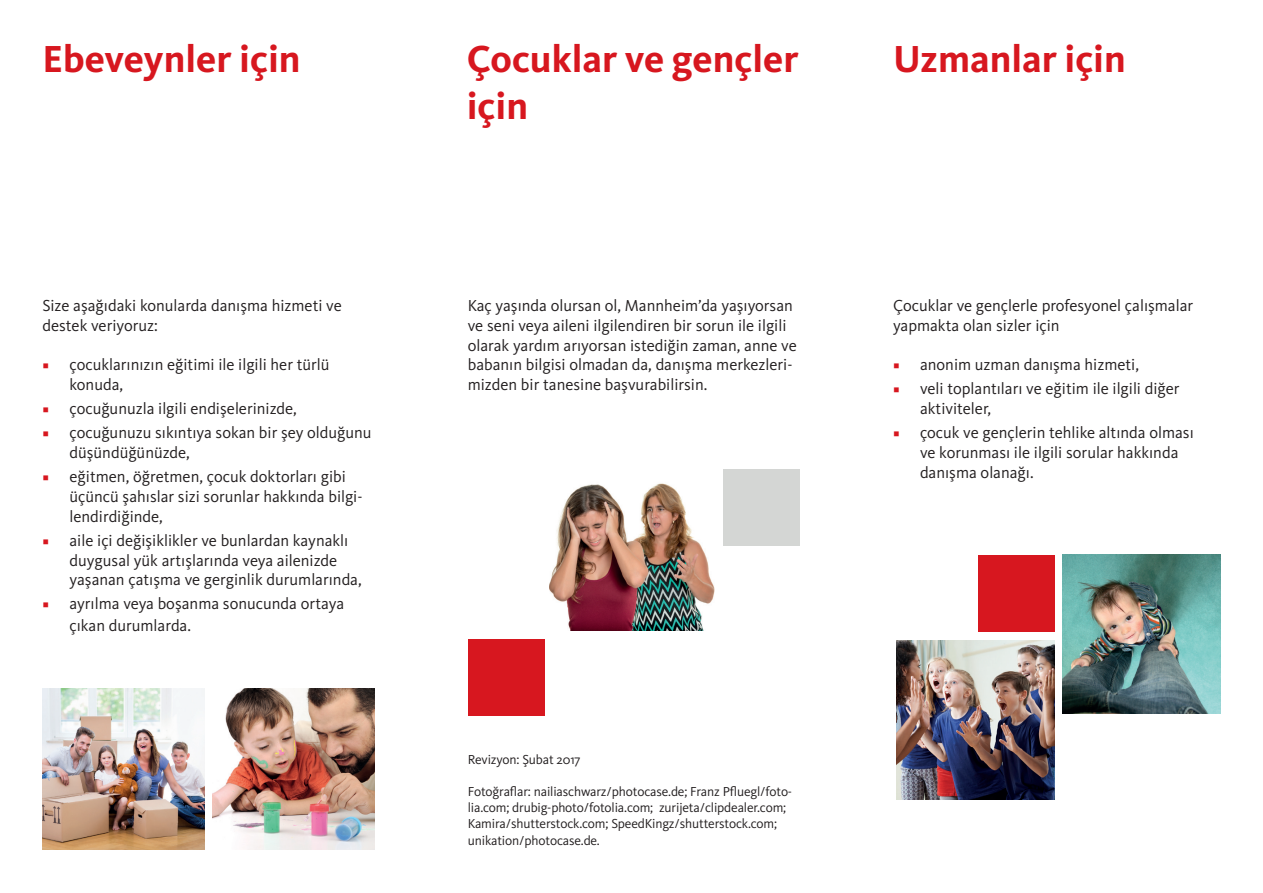
<style>
.page{position:relative;width:1263px;height:893px;background:#fff}
.page>*{position:absolute;margin:0;border:0;box-sizing:border-box;transform-origin:0 0}
.t1{font:700 39px/46.8px "Kievit Pro";color:#d7171f}
.t2{font:16.5px/19.8px "Kievit Pro";color:#231f20}
.t3{font:13.5px/16.2px "Kievit Pro";letter-spacing:-.01em;color:#231f20}
.s1{font-family:"Minion Pro";color:#d7171f}
</style>
<div class="page">
<img style="left:213px;top:688px;width:161px;height:162px">
<img style="left:43px;top:688px;width:161px;height:162px">
<img style="left:1062px;top:555px;width:158px;height:159px">
<img style="left:549px;top:483px;width:165px;height:148px">
<div style="left:723px;top:469px;width:76px;height:76px;background:#d4d6d4"></div>
<img style="left:896px;top:641px;width:158px;height:158px">
<div style="left:978px;top:555px;width:76px;height:76px;background:#d7171f"></div>
<div style="left:468px;top:639px;width:76px;height:77px;background:#d7171f"></div>
<h1 class="t1" style="left:43px;top:36px;width:260px">Ebeveynler için</h1>
<p class="t2" style="left:43px;top:295px;width:301px">Size aşağıdaki konularda danışma hizmeti ve destek veriyoruz:</p>
<p class="t2" style="left:70px;top:355px;width:262px;text-indent:-27px"><span class="s1">■</span> çocuklarınızın eğitimi ile ilgili her türlü konuda,</p>
<p class="t2" style="left:43px;top:399px;width:256px"><span class="s1">■</span> çocuğunuzla ilgili endişelerinizde,</p>
<p class="t2" style="left:70px;top:423px;width:304px;text-indent:-27px"><span class="s1">■</span> çocuğunuzu sıkıntıya sokan bir şey olduğunu düşündüğünüzde,</p>
<p class="t2" style="left:70px;top:467px;width:294px;text-indent:-27px"><span class="s1">■</span> eğitmen, öğretmen, çocuk doktorları gibi üçüncü şahıslar sizi sorunlar hakkında bilgi&shy;lendirdiğinde,</p>
<p class="t2" style="left:70px;top:530px;width:294px;text-indent:-27px"><span class="s1">■</span> aile içi değişiklikler ve bunlardan kaynaklı duygusal yük artışlarında veya ailenizde yaşanan çatışma ve gerginlik durumlarında,</p>
<p class="t2" style="left:70px;top:593px;width:276px;line-height:21.6px;text-indent:-27px"><span class="s1">■</span> ayrılma veya boşanma sonucunda ortaya çıkan durumlarda.</p>
<h1 class="t1" style="left:467px;top:36px;width:333px">Çocuklar ve gençler için</h1>
<p class="t2" style="left:468px;top:295px;width:331px">Kaç yaşında olursan ol, Mannheim’da yaşıyorsan ve seni veya aileni ilgilendiren bir sorun ile ilgili olarak yardım arıyorsan istediğin zaman, anne ve babanın bilgisi olmadan da, danışma merkezleri&shy;mizden bir tanesine başvurabilirsin.</p>
<h1 class="t1" style="left:893px;top:36px;width:234px">Uzmanlar için</h1>
<p class="t2" style="left:893px;top:295px;width:302px">Çocuklar ve gençlerle profesyonel çalışmalar yapmakta olan sizler için</p>
<p class="t2" style="left:893px;top:355px;width:248px"><span class="s1">■</span> anonim uzman danışma hizmeti,</p>
<p class="t2" style="left:920px;top:379px;width:261px;text-indent:-27px"><span class="s1">■</span> veli toplantıları ve eğitim ile ilgili diğer aktiviteler,</p>
<p class="t2" style="left:920px;top:423px;width:275px;text-indent:-27px"><span class="s1">■</span> çocuk ve gençlerin tehlike altında olması ve korunması ile ilgili sorular hakkında danışma olanağı.</p>
<p class="t3" style="left:468px;top:751px;width:114px">Revizyon: Şubat 2017</p>
<p class="t3" style="left:468px;top:783px;width:326px">Fotoğraflar: nailiaschwarz/photocase.de; Franz Pfluegl/foto&shy;lia.com; drubig-photo/fotolia.com; zurijeta/clipdealer.com; Kamira/shutterstock.com; SpeedKingz/shutterstock.com; unikation/photocase.de.</p>
</div>
